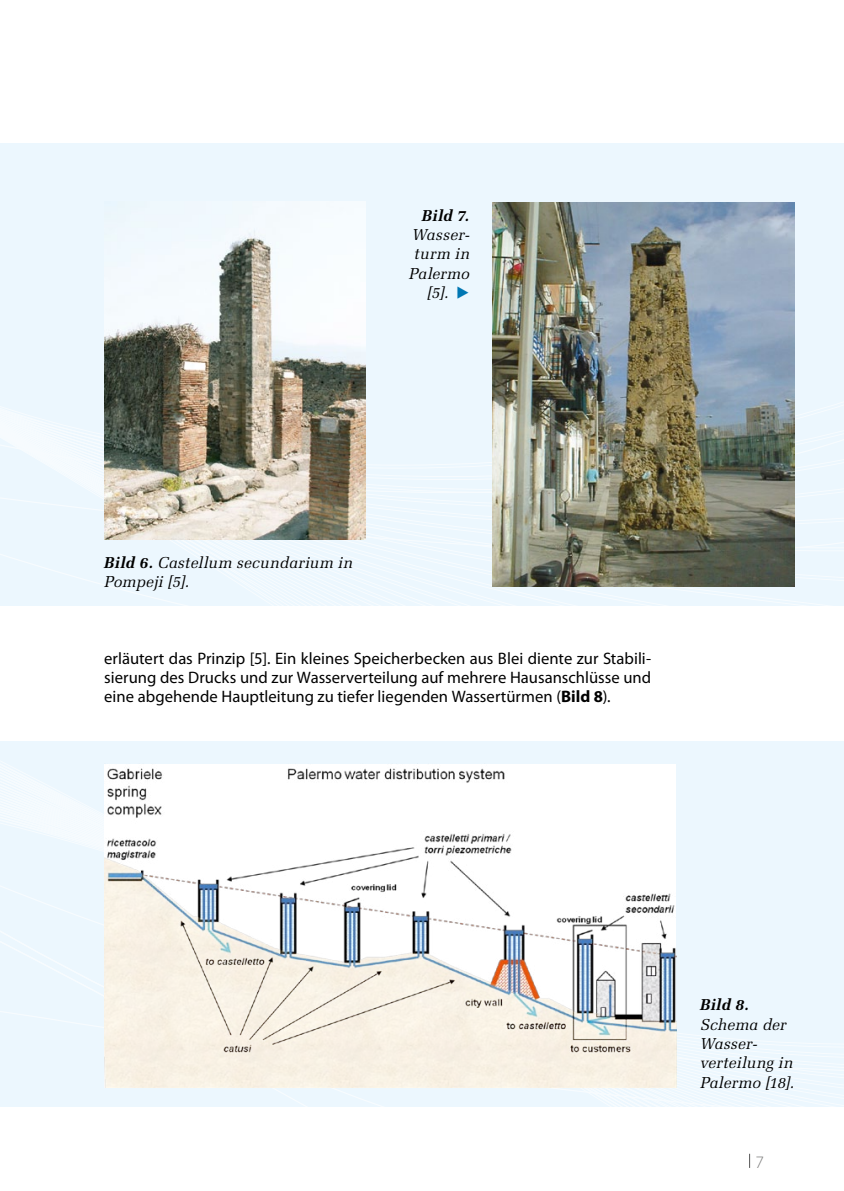
<style>
.page{position:relative;width:844px;height:1191px;background:#fff}
.page>*{position:absolute;margin:0;border:0;box-sizing:border-box;transform-origin:0 0}
.t1{font:300 17.5px "Myriad Pro";color:#7b7b7a}
.t2{font:16.62px/19.2px "Myriad Pro";letter-spacing:.005em;color:#000;text-align:justify}
.t3{font:italic 15.75px/19.2px "Melior LT Std";letter-spacing:.005em;color:#000}
.t4{font:italic 700 15.75px "Melior LT Std";letter-spacing:.01em;color:#000}
.s1{font-weight:700}
</style>
<div class="page">
<svg style="left:749px;top:1153px;width:1px;height:14px"></svg>
<div style="left:0;top:741px;width:843px;height:247px;background:#ecf7fe"></div>
<div style="left:0;top:988px;width:843px;height:118px;background:#ecf7fe"></div>
<div style="left:0;top:144px;width:843px;height:265px;background:#ecf7fe"></div>
<svg style="left:0;top:409px;width:843px;height:197px"></svg>
<img style="left:104px;top:202px;width:261px;height:337px">
<img style="left:492px;top:202px;width:302px;height:385px">
<img style="left:104px;top:763px;width:572px;height:324px">
<svg style="left:457px;top:286px;width:11px;height:12px"></svg>
<p class="t4" style="left:421px;top:206px;width:49px">Bild 7.</p>
<p class="t3" style="left:408px;top:225px;width:62px;text-align:center">Wasser&shy;turm in<br>Palermo [5].</p>
<p class="t3" style="left:104px;top:552px;width:250px"><span class="s1">Bild 6.</span> Castellum secundarium in<br>Pompeji [5].</p>
<p class="t2" style="left:104px;top:648px;width:548px">erläutert das Prinzip [5]. Ein kleines Speicherbecken aus Blei diente zur Stabili&shy;sierung des Drucks und zur Wasserverteilung auf mehrere Hausanschlüsse und eine abgehende Hauptleitung zu tiefer liegenden Wassertürmen (<span class="s1">Bild 8</span>).</p>
<p class="t4" style="left:699px;top:995px;width:51px">Bild 8.</p>
<p class="t3" style="left:699px;top:1014px;width:96px">Schema der<br>Wasser&shy;verteilung in<br>Palermo [18].</p>
<p class="t1" style="left:755px;top:1152px;width:10px">7</p>
</div>
